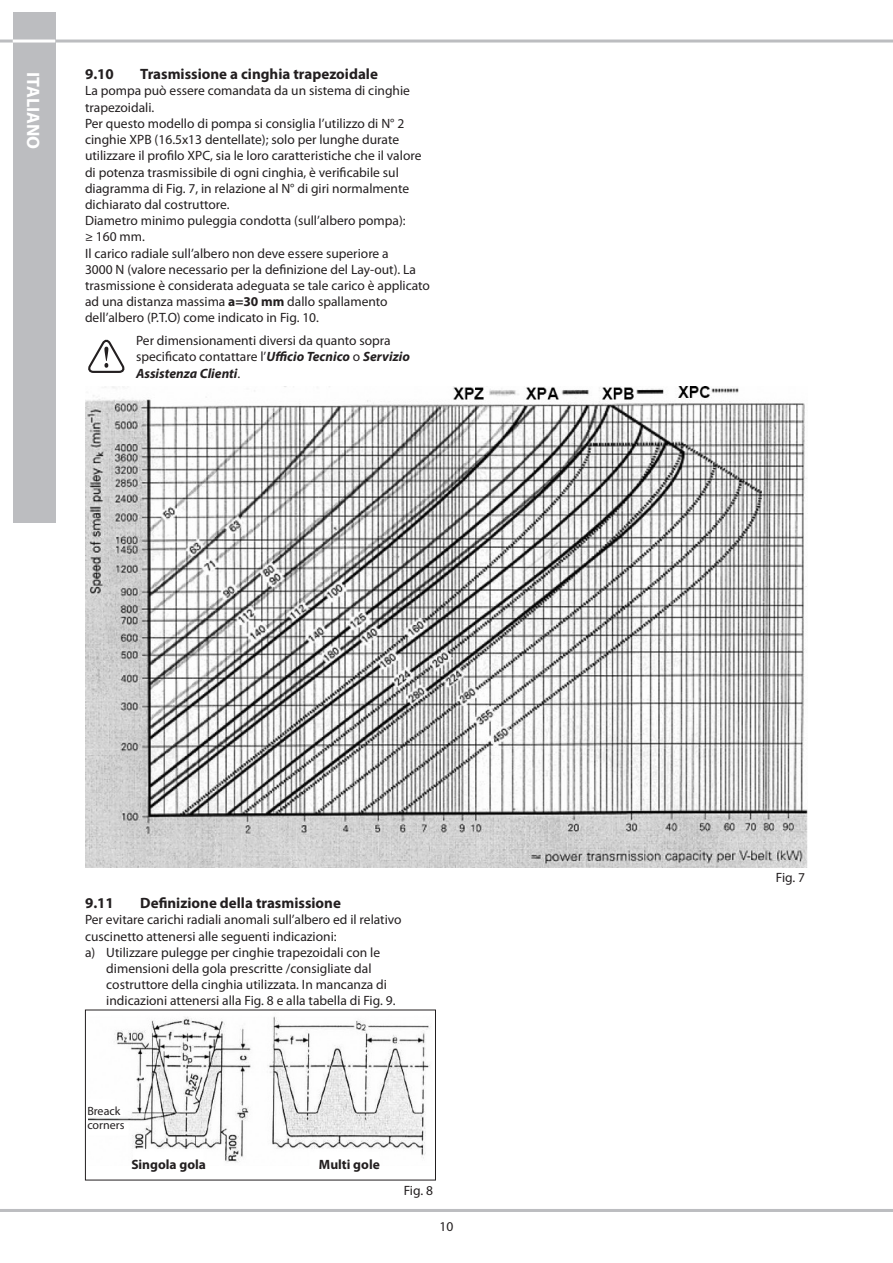
<style>
.page{position:relative;width:893px;height:1263px;background:#fff}
.page>*{position:absolute;margin:0;border:0;box-sizing:border-box;transform-origin:0 0}
.t1{font:700 18px "Myriad Pro";color:#fff}
.t2{font:700 15px "Myriad Pro";color:#231f20}
.Corpo{font:13.5px/16.2px "Myriad Pro";color:#231f20}
.Numerato_-_Bullet{font:13.5px/16.2px "Myriad Pro";color:#231f20}
.t3{font:700 13.5px "Myriad Pro";color:#231f20}
.t4{font:12px/14.4px "Myriad Pro";color:#231f20}
.s1{font-weight:700}
.s2{font-weight:700;font-style:italic}
</style>
<div class="page">
<hr style="left:0;top:40px;width:893px;height:3px;background:#bcbdc0">
<div style="left:13px;top:13px;width:42px;height:510px;background:#bcbdc0"></div>
<hr style="left:13px;top:40px;width:42px;height:3px;background:#fff">
<hr style="left:0;top:1209px;width:893px;height:3px;background:#bcbdc0">
<svg style="left:88px;top:340px;width:36px;height:33px"></svg>
<img style="left:85px;top:386px;width:723px;height:481px">
<img style="left:89px;top:1016px;width:341px;height:147px">
<div style="left:85px;top:1009px;width:351px;height:171px;border:1px solid #231f20"></div>
<h1 class="t1" style="left:45px;top:72px;width:78px;rotate:90deg">ITALIANO</h1>
<p class="t2" style="left:85px;top:64px;width:30px">9.10</p>
<p class="t2" style="left:140px;top:64px;width:239px">Trasmissione a cinghia trapezoidale</p>
<p class="Corpo" style="left:85px;top:83px;width:326px">La pompa può essere comandata da un sistema di cinghie trapezoidali.</p>
<p class="Corpo" style="left:85px;top:115px;width:338px">Per questo modello di pompa si consiglia l’utilizzo di N° 2 cinghie XPB (16.5x13 dentellate); solo per lunghe durate utilizzare il profilo XPC, sia le loro caratteristiche che il valore di potenza trasmissibile di ogni cinghia, è verificabile sul diagramma di Fig. 7, in relazione al N° di giri normalmente dichiarato dal costruttore.</p>
<p class="Corpo" style="left:85px;top:212px;width:322px">Diametro minimo puleggia condotta (sull’albero pompa): ≥ 160 mm.</p>
<p class="Corpo" style="left:85px;top:245px;width:346px">Il carico radiale sull’albero non deve essere superiore a<br>3000 N (valore necessario per la definizione del Lay-out). La trasmissione è considerata adeguata se tale carico è applicato ad una distanza massima <span class="s1">a=30 mm</span> dallo spallamento dell’albero (P.T.O) come indicato in Fig. 10.</p>
<p class="Corpo" style="left:136px;top:332px;width:275px">Per dimensionamenti diversi da quanto sopra specificato contattare l’<span class="s2">Ufficio Tecnico</span> o <span class="s2">Servizio<br>Assistenza Clienti</span>.</p>
<p class="t2" style="left:85px;top:893px;width:30px">9.11</p>
<p class="t2" style="left:140px;top:893px;width:202px">Definizione della trasmissione</p>
<p class="Corpo" style="left:85px;top:911px;width:318px">Per evitare carichi radiali anomali sull’albero ed il relativo cuscinetto attenersi alle seguenti indicazioni:</p>
<p class="Numerato_-_Bullet" style="left:106px;top:944px;width:291px;text-indent:-21px">a) Utilizzare pulegge per cinghie trapezoidali con le dimensioni della gola prescritte /consigliate dal costruttore della cinghia utilizzata. In mancanza di indicazioni attenersi alla Fig. 8 e alla tabella di Fig. 9.</p>
<p class="t4" style="left:87px;top:1103px;width:39px">Breack corners</p>
<p class="t3" style="left:131px;top:1155px;width:76px">Singola gola</p>
<p class="t3" style="left:319px;top:1155px;width:62px">Multi gole</p>
<p class="Corpo" style="left:404px;top:1182px;width:31px">Fig. 8</p>
<p class="Corpo" style="left:440px;top:1218px;width:15px">10</p>
<p class="Corpo" style="left:776px;top:869px;width:31px">Fig. 7</p>
</div>
